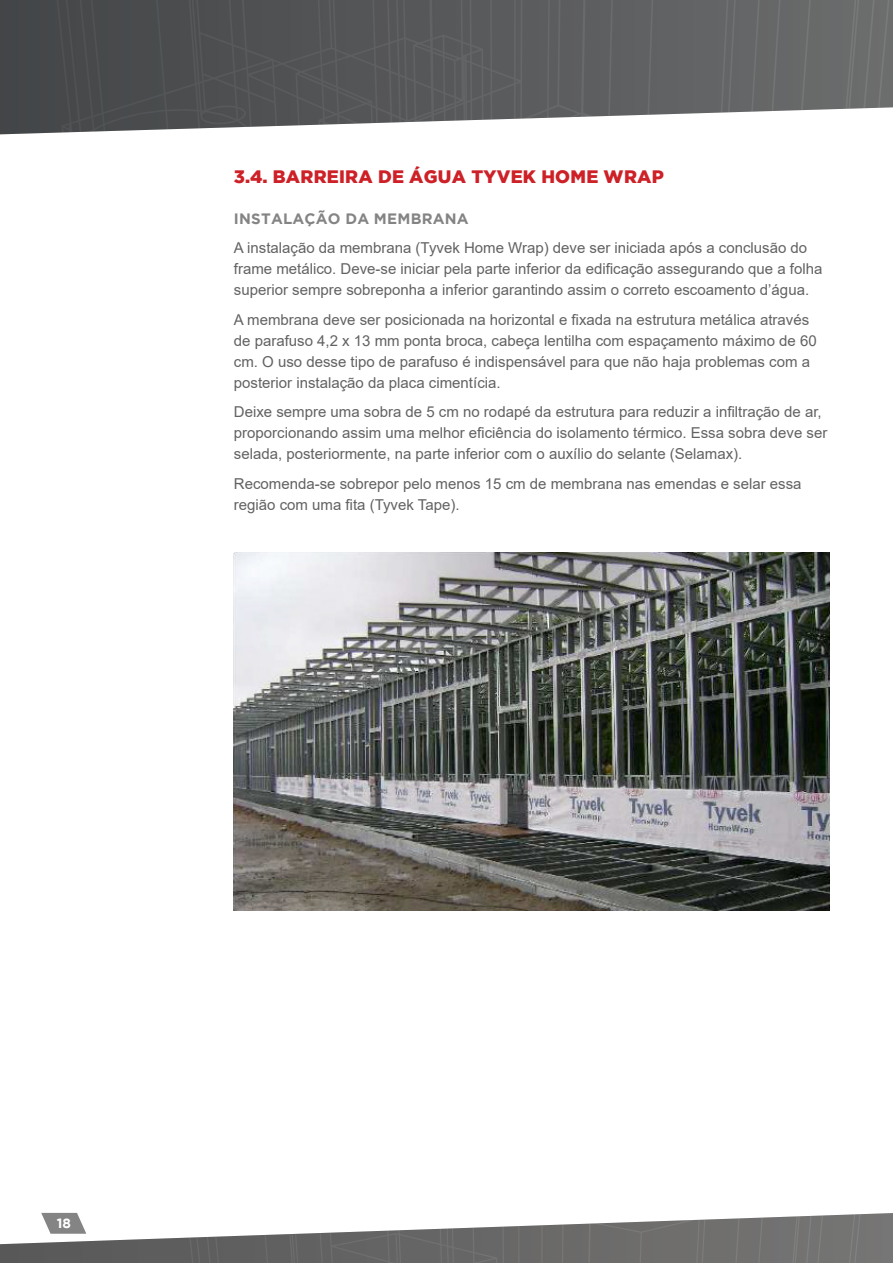
<style>
.page{position:relative;width:893px;height:1263px;background:#fff}
.page>*{position:absolute;margin:0;border:0;box-sizing:border-box;transform-origin:0 0}
.Subtitulo{font:900 18px "Gotham";letter-spacing:.015em;color:#cd2027}
.txt{font:15px/21px "Arial";color:#626262}
.subsub{font:700 15px "Gotham";letter-spacing:.015em;color:#838483}
.t1{font:700 13.5px "Gotham";color:#fff}
</style>
<div class="page">
<svg style="left:0;top:1212px;width:893px;height:51px"></svg>
<svg style="left:0;top:0;width:893px;height:135px;background:#686a6b"></svg>
<img style="left:234px;top:552px;width:595px;height:358px">
<p class="Subtitulo" style="left:234px;top:166px;width:431px">3.4. BARREIRA DE ÁGUA TYVEK HOME WRAP</p>
<p class="subsub" style="left:234px;top:210px;width:236px">INSTALAÇÃO DA MEMBRANA</p>
<p class="txt" style="left:234px;top:237px;width:590px">A instalação da membrana (Tyvek Home Wrap) deve ser iniciada após a conclusão do frame metálico. Deve-se iniciar pela parte inferior da edificação assegurando que a folha superior sempre sobreponha a inferior garantindo assim o correto escoamento d’água.</p>
<p class="txt" style="left:234px;top:309px;width:584px">A membrana deve ser posicionada na horizontal e fixada na estrutura metálica através de parafuso 4,2 x 13 mm ponta broca, cabeça lentilha com espaçamento máximo de 60 cm. O uso desse tipo de parafuso é indispensável para que não haja problemas com a posterior instalação da placa cimentícia.</p>
<p class="txt" style="left:234px;top:401px;width:595px">Deixe sempre uma sobra de 5 cm no rodapé da estrutura para reduzir a infiltração de ar, proporcionando assim uma melhor eficiência do isolamento térmico. Essa sobra deve ser selada, posteriormente, na parte inferior com o auxílio do selante (Selamax).</p>
<p class="txt" style="left:234px;top:473px;width:569px">Recomenda-se sobrepor pelo menos 15 cm de membrana nas emendas e selar essa região com uma fita (Tyvek Tape).</p>
<p class="t1" style="left:57px;top:1215px;width:16px">18</p>
</div>
